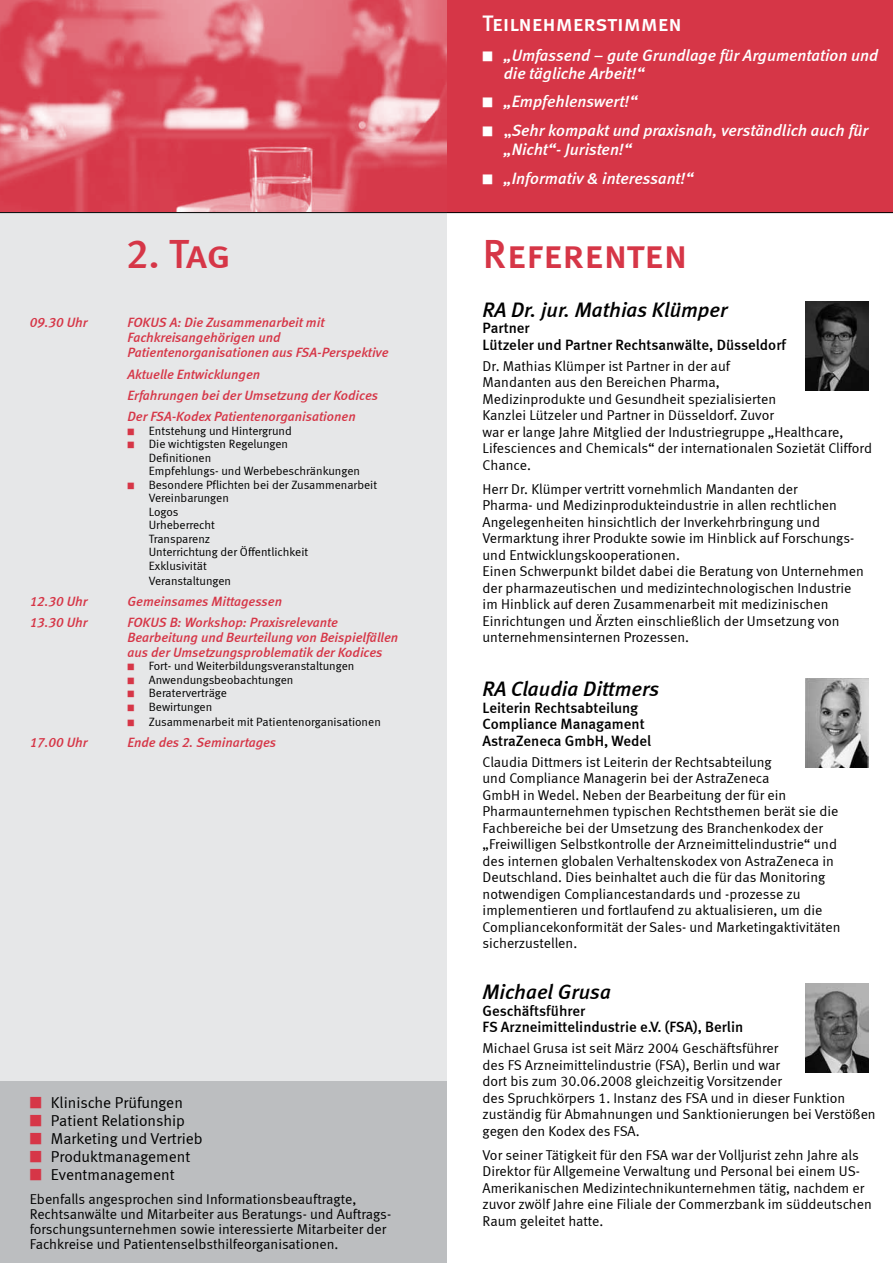
<style>
.page{position:relative;width:893px;height:1263px;background:#fff}
.page>*{position:absolute;margin:0;border:0;box-sizing:border-box;transform-origin:0 0}
.t1{font:40.8px "Meta Medium LF Caps";color:#d63647}
.t2{font:22.5px "Meta Medium LF Caps";color:#fff}
.t3{font:italic 21px "Meta Medium LF";color:#000}
.t4{font:italic 16.5px/18px "Meta Medium LF";color:#fff}
.t5{font:15.75px "Meta Normal LF";color:#000}
.t6{font:15px/16.5px "Meta Medium LF";color:#000}
.t7{font:14.25px/16.5px "Meta Normal LF";color:#000}
.t8{font:italic 13.5px/15px "Meta Medium LF";color:#d63647}
.t9{font:12px/13.5px "Meta Normal LF";color:#000}
.s1{color:#d63647}
.s2{font-style:normal}
</style>
<div class="page">
<div style="left:446px;top:0;width:447px;height:213px;background:#d63647"></div>
<img style="left:0;top:0;width:446px;height:212px">
<div style="left:0;top:213px;width:446px;height:1050px;background:#e6e7e8"></div>
<div style="left:0;top:1081px;width:446px;height:182px;background:#bcbec0"></div>
<hr style="left:0;top:212px;width:893px;height:1px;background:#000">
<img style="left:805px;top:302px;width:64px;height:88px">
<img style="left:805px;top:983px;width:64px;height:89px">
<img style="left:805px;top:679px;width:64px;height:89px">
<h1 class="t1" style="left:126px;top:230px;width:107px">2. Tag</h1>
<p class="t8" style="left:30px;top:314px;width:59px">09.30 Uhr</p>
<p class="t8" style="left:128px;top:314px;width:262px">FOKUS A: Die Zusammenarbeit mit<br>Fachkreisangehörigen und<br>Patientenorganisationen aus FSA-Perspektive</p>
<p class="t8" style="left:128px;top:364px;width:252px;line-height:21px">Aktuelle Entwicklungen<br>Erfahrungen bei der Umsetzung der Kodices<br>Der FSA-Kodex Patientenorganisationen</p>
<p class="t9" style="left:128px;top:424px;width:166px"><span class="s1">■</span> Entstehung und Hintergrund</p>
<p class="t9" style="left:149px;top:437px;width:213px;text-indent:-21px"><span class="s1">■</span> Die wichtigsten Regelungen<br>Definitionen<br>Empfehlungs- und Werbebeschränkungen</p>
<p class="t9" style="left:149px;top:478px;width:230px;text-indent:-21px"><span class="s1">■</span> Besondere Pflichten bei der Zusammenarbeit<br>Vereinbarungen<br>Logos<br>Urheberrecht<br>Transparenz<br>Unterrichtung der Öffentlichkeit<br>Exklusivität</p>
<p class="t9" style="left:149px;top:574px;width:84px">Veranstaltungen</p>
<p class="t8" style="left:30px;top:593px;width:59px">12.30 Uhr</p>
<p class="t8" style="left:128px;top:593px;width:156px">Gemeinsames Mittagessen</p>
<p class="t8" style="left:30px;top:614px;width:59px">13.30 Uhr</p>
<p class="t8" style="left:128px;top:614px;width:272px">FOKUS B: Workshop: Praxisrelevante<br>Bearbeitung und Beurteilung von Beispielfällen aus der Umsetzungsproblematik der Kodices</p>
<p class="t9" style="left:128px;top:659px;width:228px"><span class="s1">■</span> Fort- und Weiterbildungsveranstaltungen</p>
<p class="t9" style="left:128px;top:673px;width:167px"><span class="s1">■</span> Anwendungsbeobachtungen</p>
<p class="t9" style="left:128px;top:686px;width:101px"><span class="s1">■</span> Beraterverträge</p>
<p class="t9" style="left:128px;top:700px;width:86px"><span class="s1">■</span> Bewirtungen</p>
<p class="t9" style="left:128px;top:715px;width:255px"><span class="s1">■</span> Zusammenarbeit mit Patientenorganisationen</p>
<p class="t8" style="left:30px;top:734px;width:59px">17.00 Uhr</p>
<p class="t8" style="left:128px;top:734px;width:150px">Ende des 2. Seminartages</p>
<p class="t5" style="left:30px;top:1093px;width:155px"><span class="s1">■</span> Klinische Prüfungen</p>
<p class="t5" style="left:30px;top:1111px;width:157px"><span class="s1">■</span> Patient Relationship</p>
<p class="t5" style="left:30px;top:1129px;width:174px"><span class="s1">■</span> Marketing und Vertrieb</p>
<p class="t5" style="left:30px;top:1147px;width:162px"><span class="s1">■</span> Produktmanagement</p>
<p class="t5" style="left:30px;top:1165px;width:147px"><span class="s1">■</span> Eventmanagement</p>
<p class="t7" style="left:30px;top:1191px;width:363px;line-height:15px">Ebenfalls angesprochen sind Informationsbeauftragte, Rechtsanwälte und Mitarbeiter aus Beratungs- und Auftrags&shy;forschungsunternehmen sowie interessierte Mitarbeiter der Fachkreise und Patientenselbsthilfeorganisationen.</p>
<h2 class="t2" style="left:483px;top:10px;width:201px">Teilnehmerstimmen</h2>
<p class="t4" style="left:504px;top:46px;width:376px;text-indent:-21px">■ „Umfassend – gute Grundlage für Argumentation und die tägliche Arbeit!“</p>
<p class="t4" style="left:483px;top:92px;width:156px">■ „Empfehlenswert!“</p>
<p class="t4" style="left:504px;top:120px;width:366px;line-height:19.5px;text-indent:-21px">■ <span class="s2">„</span>Sehr kompakt und praxisnah, verständlich auch für „Nicht“- Juristen!“</p>
<p class="t4" style="left:483px;top:169px;width:212px">■ „Informativ &amp; interessant!“</p>
<h1 class="t1" style="left:483px;top:230px;width:207px">Referenten</h1>
<h3 class="t3" style="left:483px;top:297px;width:247px">RA Dr. jur. Mathias Klümper</h3>
<p class="t6" style="left:483px;top:319px;width:305px">Partner<br>Lützeler und Partner Rechtsanwälte, Düsseldorf</p>
<p class="t7" style="left:483px;top:357px;width:391px">Dr. Mathias Klümper ist Partner in der auf<br>Mandanten aus den Bereichen Pharma,<br>Medizinprodukte und Gesundheit spezialisierten<br>Kanzlei Lützeler und Partner in Düsseldorf. Zuvor<br>war er lange Jahre Mitglied der Industriegruppe „Healthcare, Lifesciences and Chemicals“ der internationalen Sozietät Clifford Chance.</p>
<p class="t7" style="left:483px;top:480px;width:383px">Herr Dr. Klümper vertritt vornehmlich Mandanten der<br>Pharma- und Medizinprodukteindustrie in allen rechtlichen Angelegenheiten hinsichtlich der Inverkehrbringung und Vermarktung ihrer Produkte sowie im Hinblick auf Forschungs&shy;und Entwicklungskooperationen.<br>Einen Schwerpunkt bildet dabei die Beratung von Unternehmen der pharmazeutischen und medizintechnologischen Industrie im Hinblick auf deren Zusammenarbeit mit medizinischen Einrichtungen und Ärzten einschließlich der Umsetzung von unternehmensinternen Prozessen.</p>
<h3 class="t3" style="left:483px;top:676px;width:178px">RA Claudia Dittmers</h3>
<p class="t6" style="left:483px;top:699px;width:170px">Leiterin Rechtsabteilung<br>Compliance Managament<br>AstraZeneca GmbH, Wedel</p>
<p class="t7" style="left:483px;top:753px;width:360px">Claudia Dittmers ist Leiterin der Rechtsabteilung<br>und Compliance Managerin bei der AstraZeneca<br>GmbH in Wedel. Neben der Bearbeitung der für ein Pharmaunternehmen typischen Rechtsthemen berät sie die Fachbereiche bei der Umsetzung des Branchenkodex der „Freiwilligen Selbstkontrolle der Arzneimittelindustrie“ und des internen globalen Verhaltenskodex von AstraZeneca in Deutschland. Dies beinhaltet auch die für das Monitoring notwendigen Compliancestandards und -prozesse zu implementieren und fortlaufend zu aktualisieren, um die Compliancekonformität der Sales- und Marketingaktivitäten sicherzustellen.</p>
<h3 class="t3" style="left:483px;top:979px;width:130px">Michael Grusa</h3>
<p class="t6" style="left:483px;top:1002px;width:262px">Geschäftsführer<br>FS Arzneimittelindustrie e.V. (FSA), Berlin</p>
<p class="t7" style="left:483px;top:1040px;width:395px">Michael Grusa ist seit März 2004 Geschäftsführer<br>des FS Arzneimittelindustrie (FSA), Berlin und war<br>dort bis zum 30.06.2008 gleichzeitig Vorsitzender<br>des Spruchkörpers 1. Instanz des FSA und in dieser Funktion zuständig für Abmahnungen und Sanktionierungen bei Verstößen gegen den Kodex des FSA.</p>
<p class="t7" style="left:483px;top:1146px;width:391px">Vor seiner Tätigkeit für den FSA war der Volljurist zehn Jahre als Direktor für Allgemeine Verwaltung und Personal bei einem US-Amerikanischen Medizintechnikunternehmen tätig, nachdem er zuvor zwölf Jahre eine Filiale der Commerzbank im süddeutschen Raum geleitet hatte.</p>
</div>
